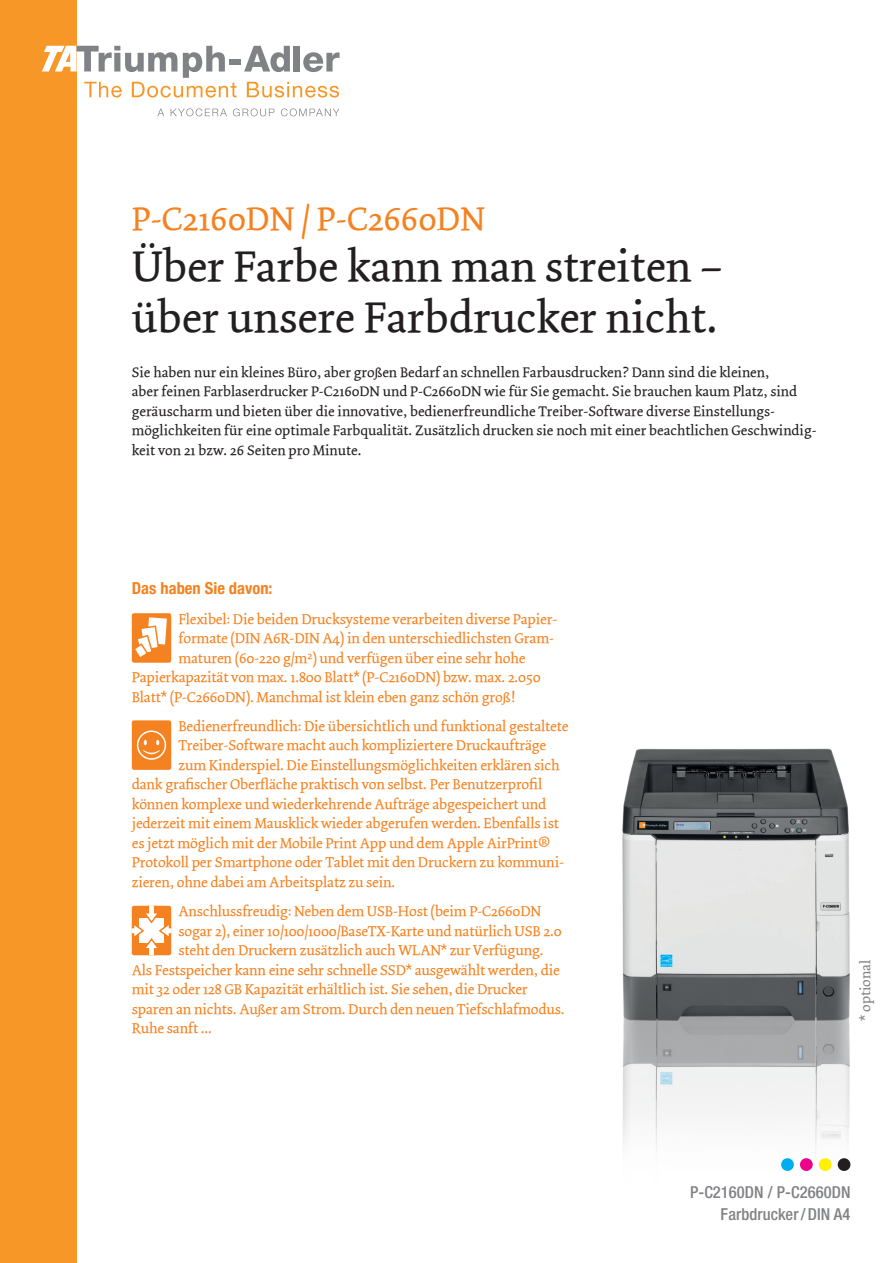
<style>
.page{position:relative;width:893px;height:1263px;background:#fff}
.page>*{position:absolute;margin:0;border:0;box-sizing:border-box;transform-origin:0 0}
.t1{font:45px/51px "Dolly Roman";color:#231f20}
.t2{font:34.5px "Dolly Roman";color:#f58220}
.t3{font:500 condensed 16.5px/22.5px "Helvetica Neue LT Com";letter-spacing:.005em;color:#808285;text-align:right}
.t4{font:700 condensed 16.5px "Helvetica Neue LT Com";color:#f58220}
.t5{font:15px "Dolly Roman";letter-spacing:-.01em;color:#f58220}
.t6{font:14.7px/19.5px "Dolly Roman";color:#231f20}
.t7{font:14.7px "Dolly Roman";color:#808285}
</style>
<div class="page">
<img style="left:622px;top:748px;width:229px;height:423px">
<div style="left:838px;top:1158px;width:12px;height:13px;background:#231f20;border-radius:50%"></div>
<div style="left:819px;top:1158px;width:13px;height:13px;background:#fff101;border-radius:50%"></div>
<div style="left:781px;top:1158px;width:13px;height:13px;background:#00aeef;border-radius:50%"></div>
<div style="left:800px;top:1158px;width:13px;height:13px;background:#ed028c;border-radius:50%"></div>
<div style="left:132px;top:720px;width:39px;height:50px;background:#f58220;border-radius:2px"></div>
<div style="left:137px;top:730px;width:29px;height:30px;border:2px solid #fff;border-radius:50%"></div>
<svg style="left:143px;top:740px;width:17px;height:14px"></svg>
<div style="left:132px;top:613px;width:39px;height:50px;background:#f58220;border-radius:2px"></div>
<svg style="left:135px;top:617px;width:32px;height:40px"></svg>
<svg style="left:132px;top:906px;width:39px;height:49px"></svg>
<div style="left:0;top:0;width:77px;height:1263px;background:#f79727"></div>
<div style="left:229px;top:59px;width:12px;height:5px;background:#808285"></div>
<svg style="left:244px;top:46px;width:46px;height:26px"></svg>
<div style="left:294px;top:46px;width:6px;height:26px;background:#808285"></div>
<svg style="left:303px;top:52px;width:37px;height:20px"></svg>
<svg style="left:42px;top:46px;width:195px;height:52px"></svg>
<svg style="left:247px;top:82px;width:92px;height:16px"></svg>
<svg style="left:157px;top:109px;width:7px;height:7px"></svg>
<svg style="left:171px;top:108px;width:56px;height:8px"></svg>
<svg style="left:233px;top:108px;width:41px;height:8px"></svg>
<svg style="left:281px;top:108px;width:59px;height:8px"></svg>
<h2 class="t2" style="left:132px;top:199px;width:354px">P-C2160DN / P-C2660DN</h2>
<h1 class="t1" style="left:132px;top:242px;width:592px">Über Farbe kann man streiten – über unsere Farbdrucker nicht.</h1>
<p class="t6" style="left:132px;top:363px;width:686px">Sie haben nur ein kleines Büro, aber großen Bedarf an schnellen Farbausdrucken? Dann sind die kleinen,<br>aber feinen Farblaserdrucker P-C2160DN und P-C2660DN wie für Sie gemacht. Sie brauchen kaum Platz, sind geräuscharm und bieten über die innovative, bedienerfreundliche Treiber-Software diverse Einstellungs&shy;möglichkeiten für eine optimale Farbqualität. Zusätzlich drucken sie noch mit einer beachtlichen Geschwindig&shy;keit von 21 bzw. 26 Seiten pro Minute.</p>
<p class="t4" style="left:132px;top:579px;width:142px">Das haben Sie davon:</p>
<p class="t5" style="left:178px;top:610px;width:380px">Flexibel: Die beiden Drucksysteme verarbeiten diverse Papier-</p>
<p class="t5" style="left:178px;top:629px;width:377px">formate (DIN A6R-DIN A4) in den unterschiedlichsten Gram-</p>
<p class="t5" style="left:178px;top:649px;width:349px">maturen (60-220 g/m<sup>2</sup>) und verfügen über eine sehr hohe</p>
<p class="t5" style="left:132px;top:668px;width:410px">Papierkapazität von max. 1.800 Blatt* (P-C2160DN) bzw. max. 2.050</p>
<p class="t5" style="left:132px;top:688px;width:385px">Blatt* (P-C2660DN). Manchmal ist klein eben ganz schön groß!</p>
<p class="t5" style="left:178px;top:717px;width:392px">Bedienerfreundlich: Die übersichtlich und funktional gestaltete</p>
<p class="t5" style="left:178px;top:737px;width:369px">Treiber-Software macht auch kompliziertere Druckaufträge</p>
<p class="t5" style="left:178px;top:756px;width:383px">zum Kinderspiel. Die Einstellungsmöglichkeiten erklären sich</p>
<p class="t5" style="left:132px;top:776px;width:412px">dank grafischer Oberfläche praktisch von selbst. Per Benutzerprofil</p>
<p class="t5" style="left:132px;top:795px;width:416px">können komplexe und wiederkehrende Aufträge abgespeichert und</p>
<p class="t5" style="left:132px;top:815px;width:429px">jederzeit mit einem Mausklick wieder abgerufen werden. Ebenfalls ist</p>
<p class="t5" style="left:132px;top:834px;width:420px">es jetzt möglich mit der Mobile Print App und dem Apple AirPrint®</p>
<p class="t5" style="left:132px;top:854px;width:434px">Protokoll per Smartphone oder Tablet mit den Druckern zu kommuni-</p>
<p class="t5" style="left:132px;top:873px;width:265px">zieren, ohne dabei am Arbeitsplatz zu sein.</p>
<p class="t5" style="left:178px;top:902px;width:364px">Anschlussfreudig: Neben dem USB-Host (beim P-C2660DN</p>
<p class="t5" style="left:178px;top:922px;width:385px">sogar 2), einer 10/100/1000/BaseTX-Karte und natürlich USB 2.0</p>
<p class="t5" style="left:178px;top:941px;width:367px">steht den Druckern zusätzlich auch WLAN* zur Verfügung.</p>
<p class="t5" style="left:132px;top:961px;width:429px">Als Festspeicher kann eine sehr schnelle SSD* ausgewählt werden, die</p>
<p class="t5" style="left:132px;top:980px;width:397px">mit 32 oder 128 GB Kapazität erhältlich ist. Sie sehen, die Drucker</p>
<p class="t5" style="left:132px;top:1000px;width:434px">sparen an nichts. Außer am Strom. Durch den neuen Tiefschlafmodus.</p>
<p class="t5" style="left:132px;top:1019px;width:82px">Ruhe sanft ...</p>
<p class="t7" style="left:856px;top:1020px;width:62px;rotate:-90deg">* optional</p>
<p class="t3" style="left:690px;top:1181px;width:162px">P-C2160DN / P-C2660DN<br>Farbdrucker/DIN A4</p>
</div>
